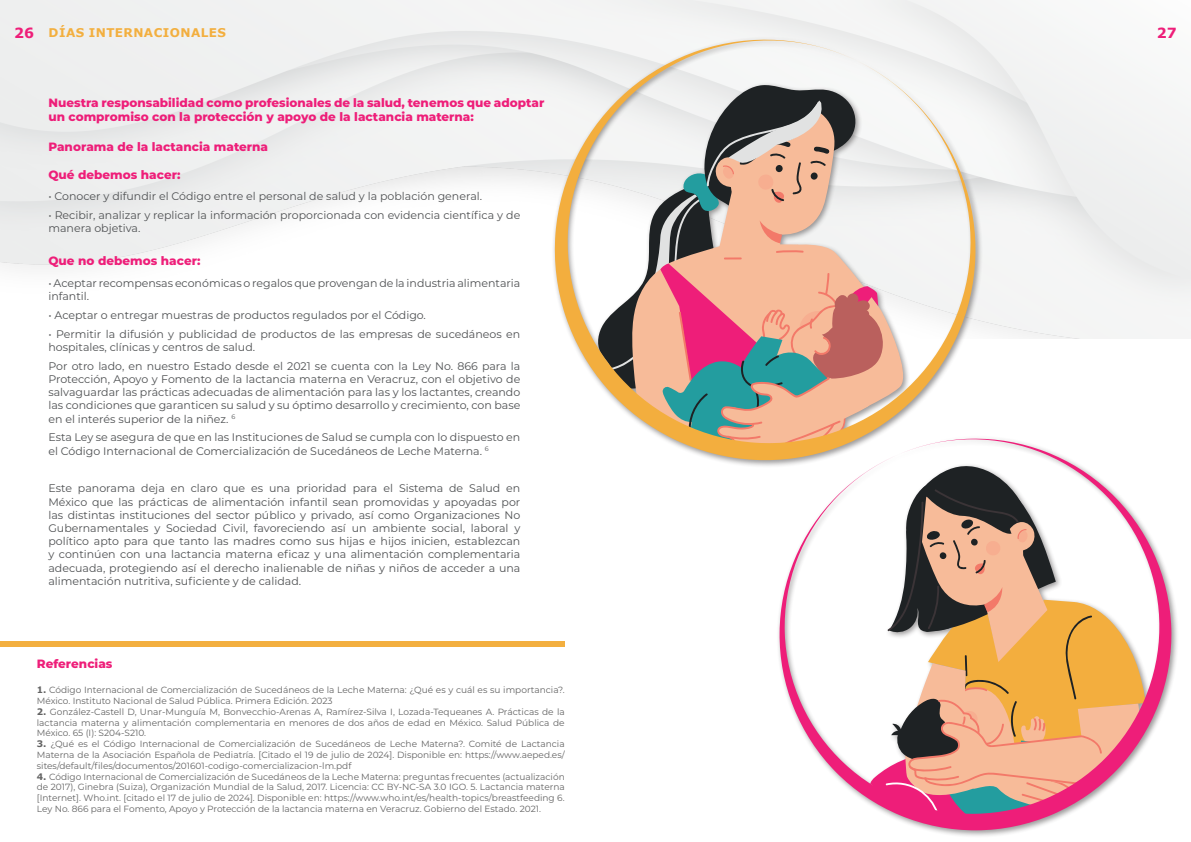
<style>
.page{position:relative;width:1191px;height:842px;background:#fff}
.page>*{position:absolute;margin:0;border:0;box-sizing:border-box;transform-origin:0 0}
.t1{font:700 14px "Verdana";color:#ee1e79}
.t2{font:800 12px/14.4px "Montserrat";color:#ee1e79}
.t3{font:700 12px "Verdana";letter-spacing:.035em;color:#f3af3f}
.t4{font:11px/13.2px "Montserrat";color:#4f5153}
.t5{font:9px/10.8px "Montserrat";color:#636363;text-align:justify}
.s1{font-family:"Verdana";font-weight:700}
</style>
<div class="page">
<div style="left:0;top:641px;width:565px;height:5px;background:#f3af3f"></div>
<div style="left:551px;top:36px;width:431px;height:431px;background:#231f20;opacity:.45"></div>
<svg style="left:553px;top:38px;width:423px;height:423px"></svg>
<div style="left:776px;top:435px;width:402px;height:403px;background:#231f20;opacity:.45"></div>
<svg style="left:779px;top:438px;width:393px;height:392px"></svg>
<p class="t1" style="left:14px;top:23px;width:21px">26</p>
<p class="t3" style="left:49px;top:24px;width:179px">DÍAS INTERNACIONALES</p>
<p class="t1" style="left:1156px;top:23px;width:21px">27</p>
<p class="t2" style="left:48px;top:94px;width:497px">Nuestra responsabilidad como profesionales de la salud, tenemos que adoptar un compromiso con la protección y apoyo de la lactancia materna:</p>
<p class="t2" style="left:48px;top:138px;width:221px">Panorama de la lactancia materna</p>
<p class="t2" style="left:48px;top:167px;width:134px">Qué debemos hacer:</p>
<p class="t4" style="left:48px;top:189px;width:435px">• Conocer y difundir el Código entre el personal de salud y la población general.</p>
<p class="t4" style="left:48px;top:208px;width:473px">• Recibir, analizar y replicar la información proporcionada con evidencia científica y de manera objetiva.</p>
<p class="t2" style="left:48px;top:253px;width:154px">Que no debemos hacer:</p>
<p class="t4" style="left:48px;top:276px;width:473px">• Aceptar recompensas económicas o regalos que provengan de la industria alimentaria infantil.</p>
<p class="t4" style="left:48px;top:308px;width:379px">• Aceptar o entregar muestras de productos regulados por el Código.</p>
<p class="t4" style="left:48px;top:327px;width:473px">• Permitir la difusión y publicidad de productos de las empresas de sucedáneos en hospitales, clínicas y centros de salud.</p>
<p class="t4" style="left:48px;top:359px;width:473px;text-align:justify">Por otro lado, en nuestro Estado desde el 2021 se cuenta con la Ley No. 866 para la Protección, Apoyo y Fomento de la lactancia materna en Veracruz, con el objetivo de salvaguardar las prácticas adecuadas de alimentación para las y los lactantes, creando las condiciones que garanticen su salud y su óptimo desarrollo y crecimiento, con base en el interés superior de la niñez. <sup>6</sup></p>
<p class="t4" style="left:48px;top:430px;width:473px">Esta Ley se asegura de que en las Instituciones de Salud se cumpla con lo dispuesto en el Código Internacional de Comercialización de Sucedáneos de Leche Materna. <sup>6</sup></p>
<p class="t4" style="left:48px;top:481px;width:473px;text-align:justify">Este panorama deja en claro que es una prioridad para el Sistema de Salud en México que las prácticas de alimentación infantil sean promovidas y apoyadas por las distintas instituciones del sector público y privado, así como Organizaciones No Gubernamentales y Sociedad Civil, favoreciendo así un ambiente social, laboral y político apto para que tanto las madres como sus hijas e hijos inicien, establezcan y continúen con una lactancia materna eficaz y una alimentación complementaria adecuada, protegiendo así el derecho inalienable de niñas y niños de acceder a una alimentación nutritiva, suficiente y de calidad.</p>
<p class="t2" style="left:37px;top:656px;width:77px">Referencias</p>
<p class="t5" style="left:37px;top:684px;width:529px"><span class="s1">1.</span> Código Internacional de Comercialización de Sucedáneos de la Leche Materna: ¿Qué es y cuál es su importancia?.<br>México. Instituto Nacional de Salud Pública. Primera Edición. 2023</p>
<p class="t5" style="left:37px;top:706px;width:529px"><span class="s1">2.</span> González-Castell D, Unar-Munguía M, Bonvecchio-Arenas A, Ramírez-Silva I, Lozada-Tequeanes A. Prácticas de la lactancia materna y alimentación complementaria en menores de dos años de edad en México. Salud Pública de México. 65 (I): S204-S210.</p>
<p class="t5" style="left:37px;top:738px;width:529px"><span class="s1">3.</span> ¿Qué es el Código Internacional de Comercialización de Sucedáneos de Leche Materna?. Comité de Lactancia Materna de la Asociación Española de Pediatría. [Citado el 19 de julio de 2024]. Disponible en: https://www.aeped.es/ sites/default/files/documentos/201601-codigo-comercializacion-lm.pdf</p>
<p class="t5" style="left:37px;top:771px;width:529px"><span class="s1">4.</span> Código Internacional de Comercialización de Sucedáneos de la Leche Materna: preguntas frecuentes (actualización de 2017), Ginebra (Suiza), Organización Mundial de la Salud, 2017. Licencia: CC BY-NC-SA 3.0 IGO. 5. Lactancia materna [Internet]. Who.int. [citado el 17 de julio de 2024]. Disponible en: https://www.who.int/es/health-topics/breastfeeding 6.<br>Ley No. 866 para el Fomento, Apoyo y Protección de la lactancia materna en Veracruz. Gobierno del Estado. 2021.</p>
</div>
